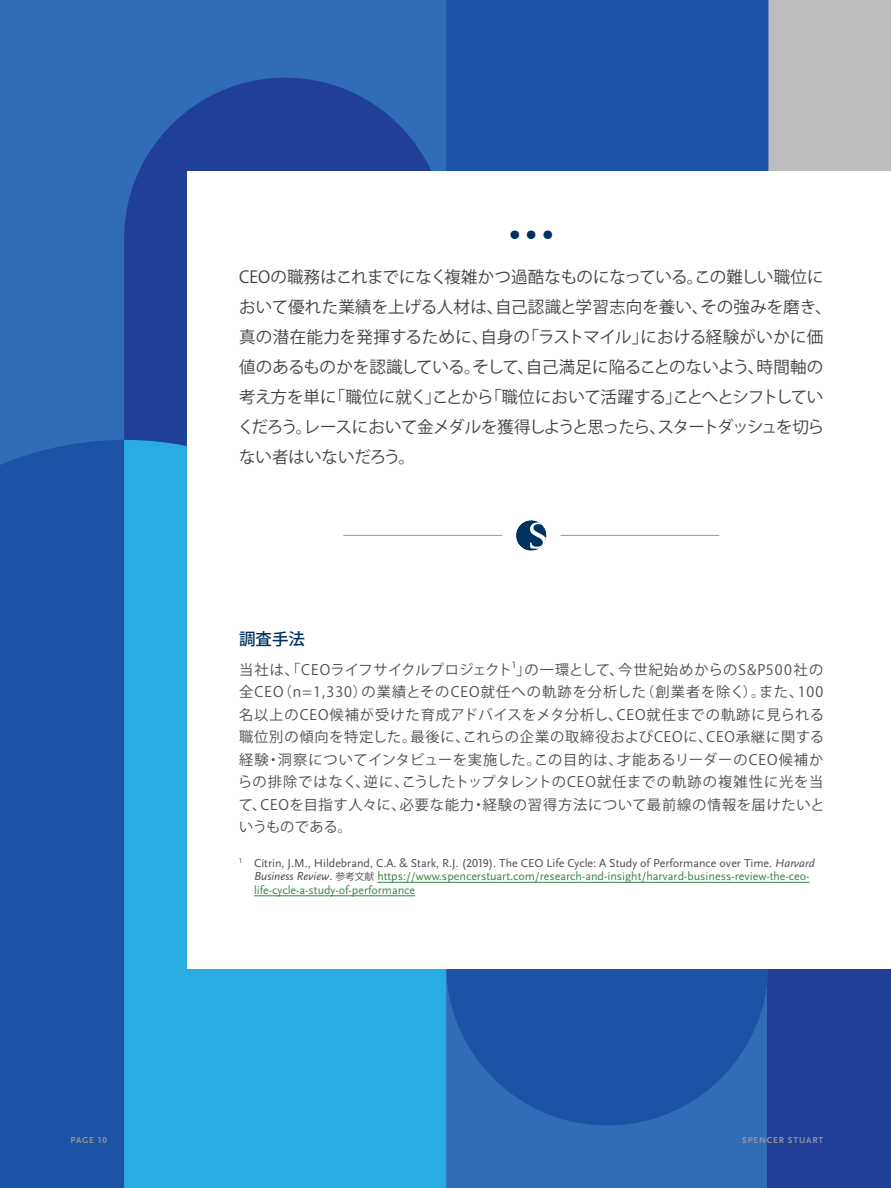
<style>
.page{position:relative;width:891px;height:1188px;background:#306db6}
.page>*{position:absolute;margin:0;border:0;box-sizing:border-box;transform-origin:0 0}
.t1{font:700 27px "Scala Pro";color:#003162}
.t2{font:16.5px/30px "Koz Go Pr 6 N";letter-spacing:-.005em;color:#404042}
.t3{font:500 16.5px "Koz Go Pr 6 N";color:#003162}
.t4{font:14.25px/22.5px "Koz Go Pr 6 N";letter-spacing:.055em;color:#4c4c4e;text-align:justify}
.t5{font:12px/13.5px "Scala Sans Pro";color:#378543}
.t6{font:9.6px "Scala Sans Pro";color:#4c4c4e}
.t7{font:700 9px "Scala Sans Pro";letter-spacing:.09em;color:#939598}
.s1{color:#4c4c4e}
.s2{font-style:italic;color:#4c4c4e}
.s3{font-family:"Koz Go Pr 6 N";font-size:9.75px;color:#4c4c4e}
</style>
<div class="page">
<div style="left:124px;top:78px;width:322px;height:792px;background:#204098;border-radius:161px"></div>
<div style="left:767px;top:0;width:124px;height:1188px;background:#204098"></div>
<div style="left:768px;top:0;width:123px;height:171px;background:#bbbdbf"></div>
<svg style="left:446px;top:0;width:322px;height:1126px;fill:#1c53a5"></svg>
<div style="left:0;top:440px;width:124px;height:748px;background:#1c53a5"></div>
<div style="left:124px;top:440px;width:322px;height:748px;background:#29ace2"></div>
<div style="left:188px;top:171px;width:703px;height:798px;background:#fff"></div>
<hr style="left:377px;top:882px;width:432px;height:1px;background:#378543">
<hr style="left:254px;top:896px;width:161px;height:1px;background:#378543">
<hr style="left:343px;top:535px;width:159px;height:1px;background:#939598">
<hr style="left:561px;top:535px;width:158px;height:1px;background:#939598">
<svg style="left:516px;top:520px;width:30px;height:31px"></svg>
<h1 class="t1" style="left:510px;top:216px;width:44px">• • •</h1>
<p class="t2" style="left:238px;top:263px;width:595px">CEOの職務はこれまでになく複雑かつ過酷なものになっている。この難しい職位において優れた業績を上げる人材は、自己認識と学習志向を養い、その強みを磨き、真の潜在能力を発揮するために、自身の「ラストマイル」における経験がいかに価値のあるものかを認識している。そして、自己満足に陥ることのないよう、時間軸の考え方を単に「職位に就く」ことから「職位において活躍する」ことへとシフトしていくだろう。レースにおいて金メダルを獲得しようと思ったら、スタートダッシュを切らない者はいないだろう。</p>
<p class="t3" style="left:239px;top:629px;width:67px">調査手法</p>
<p class="t4" style="left:239px;top:659px;width:586px">当社は、「CEOライフサイクルプロジェクト」の一環として、今世紀始めからのS&amp;P500社の</p>
<p class="t6" style="left:512px;top:659px;width:5px">1</p>
<p class="t4" style="left:238px;top:681px;width:588px">全CEO（n=1,330）の業績とそのCEO就任への軌跡を分析した（創業者を除く）。また、100名以上のCEO候補が受けた育成アドバイスをメタ分析し、CEO就任までの軌跡に見られる職位別の傾向を特定した。最後に、これらの企業の取締役およびCEOに、CEO承継に関する経験・洞察についてインタビューを実施した。この目的は、才能あるリーダーのCEO候補からの排除ではなく、逆に、こうしたトップタレントのCEO就任までの軌跡の複雑性に光を当て、CEOを目指す人々に、必要な能力・経験の習得方法について最前線の情報を届けたいというものである。</p>
<p class="t5" style="left:254px;top:856px;width:562px;text-indent:-15px"><sup>1</sup> <span class="s1">Citrin, J.M., Hildebrand, C.A. &amp; Stark, R.J. (2019). The CEO Life Cycle: A Study of Performance over Time.</span> <span class="s2">Harvard<br>Business Review</span><span class="s1">.</span> <span class="s3">参考文献</span> https://www.spencerstuart.com/research-and-insight/harvard-business-review-the-ceo&shy;life-cycle-a-study-of-performance</p>
<p class="t7" style="left:70px;top:1135px;width:38px">PAGE 10</p>
<p class="t7" style="left:742px;top:1135px;width:83px">SPENCER STUART</p>
</div>
